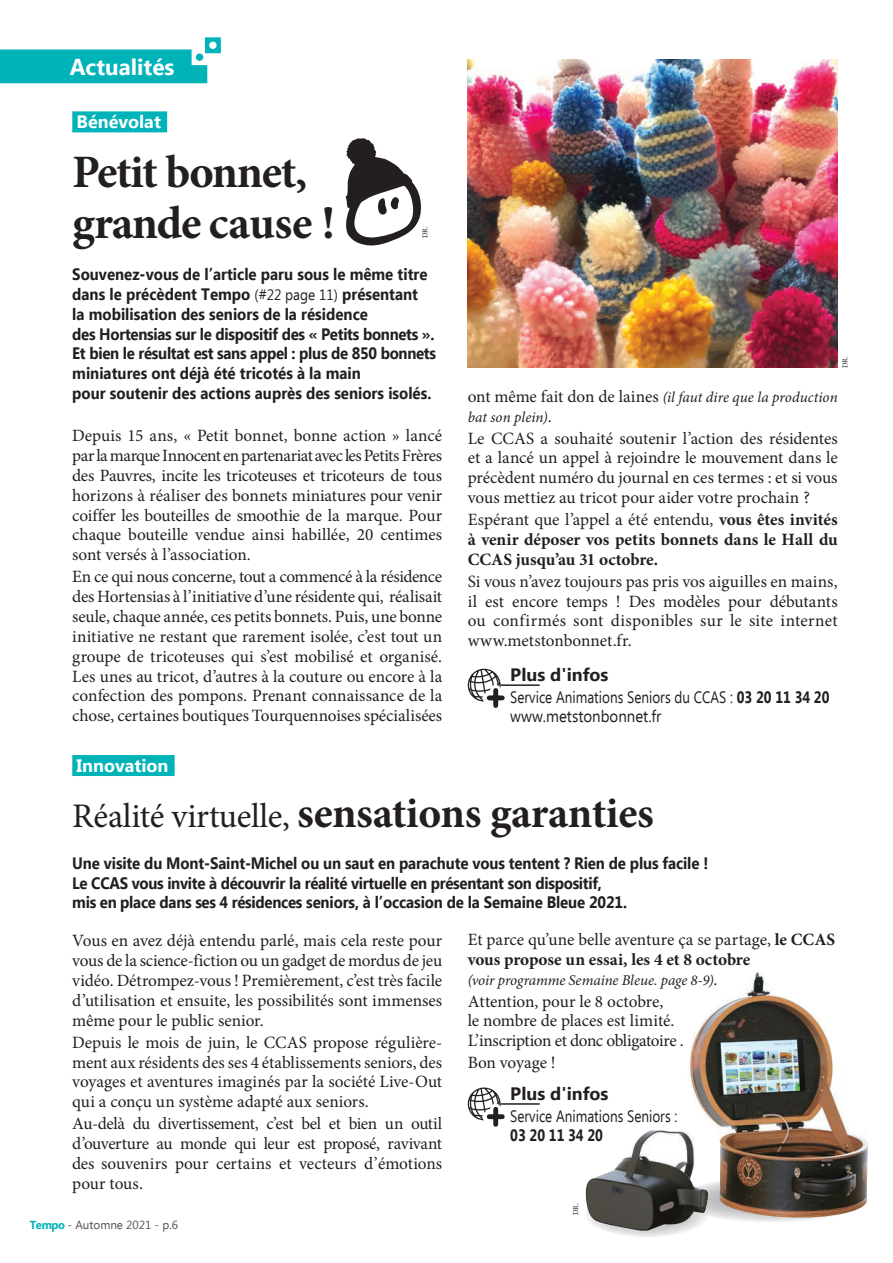
<style>
.page{position:relative;width:893px;height:1263px;background:#fff}
.page>*{position:absolute;margin:0;border:0;box-sizing:border-box;transform-origin:0 0}
.t1{font:700 46.5px/51px "Minion Pro";letter-spacing:-.025em;color:#231f20}
.t2{font:700 43.5px "Minion Pro";letter-spacing:-.01em;color:#231f20}
.t3{font:700 22.5px "Ebrima";color:#fff}
.t4{font:700 18px "Ebrima";color:#231f20}
.t5{font:700 18px "Ebrima";color:#fff}
.Texte_courant{font:17.25px/19.8px "Minion Pro";letter-spacing:-.005em;color:#231f20;text-align:justify}
.Texte_courant-2{font:700 17.25px/19.8px "Minion Pro";color:#231f20;text-align:justify}
.Chapo_texte_courant{font:700 16.5px/19.8px "Ebrima";letter-spacing:-.01em;color:#231f20;scale:.91 1}
.Texte_breves{font:16.5px "Ebrima";color:#231f20;scale:.82 1}
.Texte_breves-2{font:16.5px "Ebrima";color:#231f20;scale:.91 1}
.Texte_breves-3{font:700 16.5px "Ebrima";color:#231f20;scale:.82 1}
.Texte_courant-3{font:italic 15px/19.8px "Minion Pro";color:#231f20}
.t6{font:11.7px "Ebrima";color:#4e4f50}
.t7{font:7.5px "Minion Pro";color:#231f20}
.s1{font-weight:400;font-size:15px}
.s2{font-style:normal;font-size:17.25px}
.s3{font-weight:400}
.s4{font-weight:700}
.s5{font-weight:400;font-size:34.5px}
.s6{font-weight:700;color:#00b3b8}
</style>
<div class="page">
<svg style="left:584px;top:1191px;width:125px;height:46px"></svg>
<img style="left:584px;top:1130px;width:122px;height:101px">
<img style="left:687px;top:972px;width:181px;height:249px">
<img style="left:468px;top:60px;width:370px;height:308px">
<div style="left:72px;top:111px;width:95px;height:21px;background:#00b3b8"></div>
<svg style="left:0;top:37px;width:221px;height:46px"></svg>
<svg style="left:346px;top:138px;width:75px;height:107px"></svg>
<svg style="left:468px;top:1087px;width:33px;height:33px"></svg>
<svg style="left:490px;top:1109px;width:11px;height:15px"></svg>
<svg style="left:488px;top:1111px;width:15px;height:11px"></svg>
<div style="left:493px;top:1109px;width:5px;height:15px;background:#231f20"></div>
<div style="left:489px;top:1114px;width:13px;height:5px;background:#231f20"></div>
<hr style="left:500px;top:1103px;width:40px;height:2px;background:#231f20">
<svg style="left:468px;top:669px;width:33px;height:32px"></svg>
<svg style="left:490px;top:690px;width:11px;height:16px"></svg>
<svg style="left:488px;top:692px;width:15px;height:11px"></svg>
<div style="left:493px;top:690px;width:5px;height:15px;background:#231f20"></div>
<div style="left:489px;top:695px;width:13px;height:5px;background:#231f20"></div>
<hr style="left:500px;top:684px;width:40px;height:2px;background:#231f20">
<div style="left:72px;top:755px;width:103px;height:21px;background:#00b3b8"></div>
<p class="t3" style="left:70px;top:51px;width:106px">Actualités</p>
<p class="t5" style="left:77px;top:108px;width:86px">Bénévolat</p>
<p class="t1" style="left:72px;top:146px;width:264px">Petit bonnet, grande cause !</p>
<p class="t7" style="left:420px;top:238px;width:13px;rotate:-90deg">DR.</p>
<p class="Chapo_texte_courant" style="left:72px;top:265px;width:401px">Souvenez-vous de l’article paru sous le même titre dans le précèdent Tempo <span class="s1">(#22 page 11)</span> présentant<br>la mobilisation des seniors de la résidence<br>des Hortensias sur le dispositif des « Petits bonnets ».<br>Et bien le résultat est sans appel : plus de 850 bonnets miniatures ont déjà été tricotés à la main<br>pour soutenir des actions auprès des seniors isolés.</p>
<p class="Texte_courant" style="left:72px;top:426px;width:371px">Depuis 15 ans, « Petit bonnet, bonne action » lancé par la marque Innocent en partenariat avec les Petits Frères des Pauvres, incite les tricoteuses et tricoteurs de tous horizons à réaliser des bonnets miniatures pour venir coiffer les bouteilles de smoothie de la marque. Pour chaque bouteille vendue ainsi habillée, 20 centimes sont versés à l’association.</p>
<p class="Texte_courant" style="left:72px;top:567px;width:371px">En ce qui nous concerne, tout a commencé à la résidence des Hortensias à l’initiative d’une résidente qui, réalisait seule, chaque année, ces petits bonnets. Puis, une bonne initiative ne restant que rarement isolée, c’est tout un groupe de tricoteuses qui s’est mobilisé et organisé.<br>Les unes au tricot, d’autres à la couture ou encore à la confection des pompons. Prenant connaissance de la chose, certaines boutiques Tourquennoises spécialisées</p>
<p class="t5" style="left:77px;top:752px;width:93px">Innovation</p>
<p class="t7" style="left:840px;top:368px;width:13px;rotate:-90deg">DR.</p>
<p class="Texte_courant-3" style="left:468px;top:387px;width:371px"><span class="s2">ont même fait don de laines</span> (il faut dire que la production bat son plein)<span class="s2">.</span></p>
<p class="Texte_courant" style="left:468px;top:428px;width:371px">Le CCAS a souhaité soutenir l’action des résidentes et a lancé un appel à rejoindre le mouvement dans le précèdent numéro du journal en ces termes : et si vous vous mettiez au tricot pour aider votre prochain ?</p>
<p class="Texte_courant-2" style="left:468px;top:509px;width:371px"><span class="s3">Espérant que l’appel a été entendu,</span> vous êtes invités à venir déposer vos petits bonnets dans le Hall du CCAS jusqu’au 31 octobre.</p>
<p class="Texte_courant" style="left:468px;top:571px;width:371px">Si vous n’avez toujours pas pris vos aiguilles en mains, il est encore temps ! Des modèles pour débutants ou confirmés sont disponibles sur le site internet www.metstonbonnet.fr.</p>
<p class="t4" style="left:510px;top:661px;width:100px">Plus d'infos</p>
<p class="Texte_breves" style="left:510px;top:685px;width:391px">Service Animations Seniors du CCAS : <span class="s4">03 20 11 34 20</span></p>
<p class="Texte_breves-2" style="left:510px;top:704px;width:168px">www.metstonbonnet.fr</p>
<p class="t2" style="left:72px;top:782px;width:583px"><span class="s5">Réalité virtuelle,</span> sensations garanties</p>
<p class="Chapo_texte_courant" style="left:72px;top:854px;width:700px">Une visite du Mont-Saint-Michel ou un saut en parachute vous tentent ? Rien de plus facile !<br>Le CCAS vous invite à découvrir la réalité virtuelle en présentant son dispositif,<br>mis en place dans ses 4 résidences seniors, à l’occasion de la Semaine Bleue 2021.</p>
<p class="Texte_courant" style="left:72px;top:931px;width:371px">Vous en avez déjà entendu parlé, mais cela reste pour vous de la science-fiction ou un gadget de mordus de jeu vidéo. Détrompez-vous ! Premièrement, c’est très facile d’utilisation et ensuite, les possibilités sont immenses même pour le public senior.</p>
<p class="Texte_courant" style="left:72px;top:1032px;width:371px">Depuis le mois de juin, le CCAS propose régulière&shy;ment aux résidents des ses 4 établissements seniors, des voyages et aventures imaginés par la société Live-Out qui a conçu un système adapté aux seniors.</p>
<p class="Texte_courant" style="left:72px;top:1114px;width:371px">Au-delà du divertissement, c’est bel et bien un outil d’ouverture au monde qui leur est proposé, ravivant des souvenirs pour certains et vecteurs d’émotions pour tous.</p>
<p class="t6" style="left:30px;top:1216px;width:150px"><span class="s6">Tempo</span> - Automne 2021 - p.6</p>
<p class="Texte_courant-2" style="left:468px;top:929px;width:369px"><span class="s3">Et parce qu’une belle aventure ça se partage,</span> le CCAS vous propose un essai, les 4 et 8 octobre</p>
<p class="Texte_courant-3" style="left:468px;top:970px;width:251px">(voir programme Semaine Bleue. page 8-9)<span class="s2">.</span></p>
<p class="Texte_courant" style="left:468px;top:991px;width:218px;text-align:left">Attention, pour le 8 octobre,<br>le nombre de places est limité.<br>L’inscription et donc obligatoire .</p>
<p class="Texte_courant" style="left:468px;top:1053px;width:89px">Bon voyage !</p>
<p class="t4" style="left:510px;top:1080px;width:100px">Plus d'infos</p>
<p class="Texte_breves" style="left:510px;top:1104px;width:205px">Service Animations Seniors :</p>
<p class="Texte_breves-3" style="left:510px;top:1123px;width:115px">03 20 11 34 20</p>
<p class="t7" style="left:571px;top:1215px;width:13px;rotate:-90deg">DR.</p>
</div>
